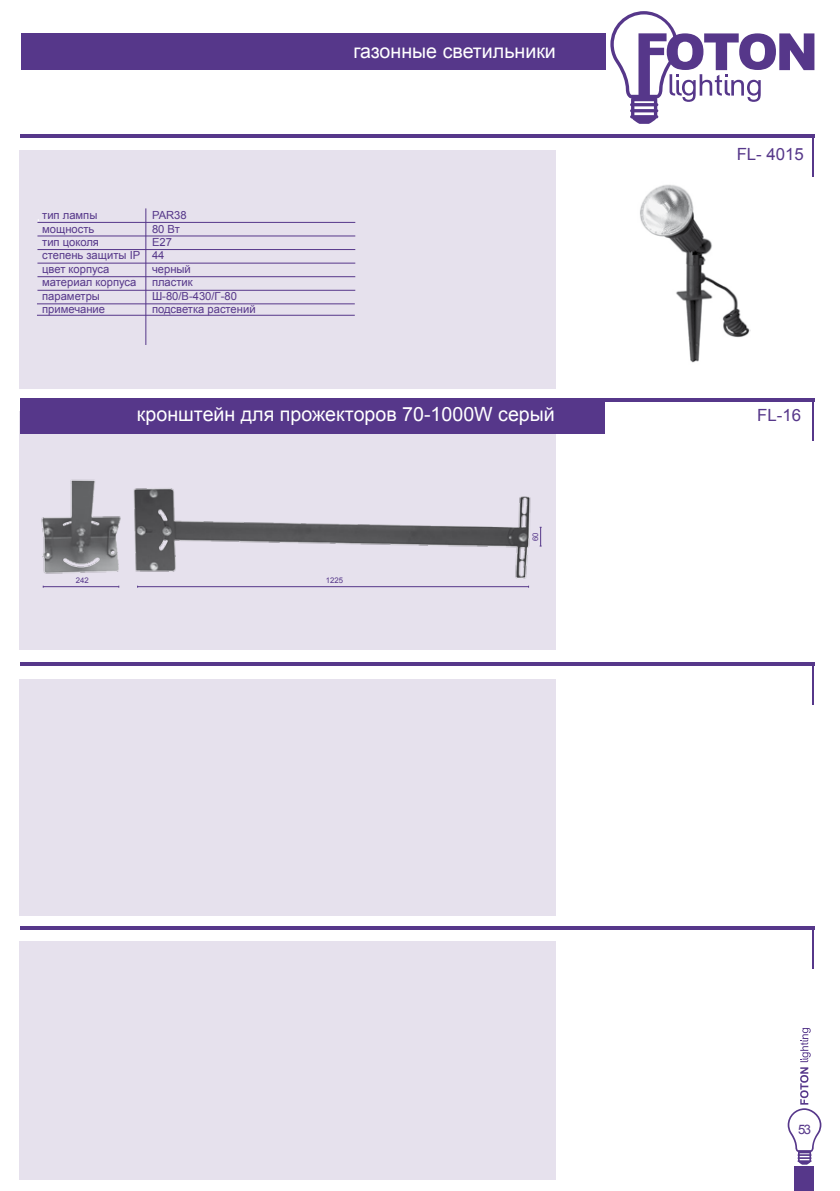
<style>
.page{position:relative;width:840px;height:1191px;background:#fff}
.page>*{position:absolute;margin:0;border:0;box-sizing:border-box;transform-origin:0 0}
.t1{font:19.6px "Arial";color:#fff}
.t2{font:16.8px "Arial";color:#56378a}
.t3{font:13px "Arial";color:#56378a}
.t4{font:11.2px/13.4px "Arial";color:#56378a}
.t5{font:7.8px "Arial";color:#56378a}
</style>
<div class="page">
<svg style="left:794px;top:1166px;width:19px;height:1px"></svg>
<div style="left:19px;top:679px;width:536px;height:236px;background:#e6e1ed"></div>
<div style="left:19px;top:412px;width:536px;height:238px;background:#e6e1ed"></div>
<div style="left:19px;top:150px;width:536px;height:238px;background:#e6e1ed"></div>
<div style="left:19px;top:941px;width:536px;height:238px;background:#e6e1ed"></div>
<hr style="left:20px;top:662px;width:793px;height:4px;background:#56378a">
<hr style="left:811px;top:665px;width:2px;height:40px;background:#56378a">
<hr style="left:20px;top:134px;width:793px;height:4px;background:#56378a">
<hr style="left:811px;top:137px;width:2px;height:40px;background:#56378a">
<hr style="left:811px;top:929px;width:2px;height:40px;background:#56378a">
<hr style="left:20px;top:926px;width:793px;height:3px;background:#56378a">
<img style="left:640px;top:185px;width:109px;height:178px">
<hr style="left:145px;top:208px;width:1px;height:137px;background:#56378a">
<hr style="left:37px;top:276px;width:318px;height:1px;background:#56378a">
<hr style="left:37px;top:290px;width:318px;height:1px;background:#56378a">
<hr style="left:37px;top:263px;width:318px;height:1px;background:#56378a">
<hr style="left:37px;top:222px;width:318px;height:1px;background:#56378a">
<hr style="left:37px;top:249px;width:318px;height:1px;background:#56378a">
<hr style="left:37px;top:236px;width:318px;height:1px;background:#56378a">
<hr style="left:37px;top:303px;width:317px;height:1px;background:#56378a">
<hr style="left:37px;top:315px;width:317px;height:1px;background:#56378a">
<hr style="left:20px;top:398px;width:793px;height:4px;background:#56378a">
<hr style="left:811px;top:401px;width:2px;height:40px;background:#56378a">
<div style="left:20px;top:398px;width:584px;height:35px;background:#56378a"></div>
<img style="left:41px;top:479px;width:490px;height:100px">
<hr style="left:43px;top:586px;width:76px;height:1px;background:#56378a">
<hr style="left:137px;top:586px;width:391px;height:1px;background:#56378a">
<svg style="left:539px;top:527px;width:2px;height:20px"></svg>
<div style="left:794px;top:1167px;width:19px;height:24px;background:#56378a"></div>
<div style="left:21px;top:33px;width:584px;height:37px;background:#56378a"></div>
<svg style="left:610px;top:11px;width:204px;height:113px"></svg>
<svg style="left:787px;top:1028px;width:34px;height:136px"></svg>
<p class="t4" style="left:42px;top:209px;width:99px">тип лампы мощность<br>тип цоколя степень защиты IP цвет корпуса материал корпуса параметры примечание</p>
<p class="t4" style="left:152px;top:209px;width:105px">PAR38<br>80 Вт<br>E27<br>44<br>черный<br>пластик<br>Ш-80/В-430/Г-80 подсветка растений</p>
<h1 class="t1" style="left:353px;top:38px;width:204px">газонные светильники</h1>
<h2 class="t2" style="left:736px;top:143px;width:69px">FL- 4015</h2>
<h1 class="t1" style="left:137px;top:401px;width:419px">кронштейн для прожекторов 70-1000W серый</h1>
<h2 class="t2" style="left:756px;top:404px;width:45px">FL-16</h2>
<p class="t5" style="left:76px;top:575px;width:14px">242</p>
<p class="t5" style="left:325px;top:575px;width:19px">1225</p>
<p class="t5" style="left:530px;top:541px;width:10px;rotate:-90deg">60</p>
<p class="t3" style="left:797px;top:1121px;width:15px">53</p>
</div>
